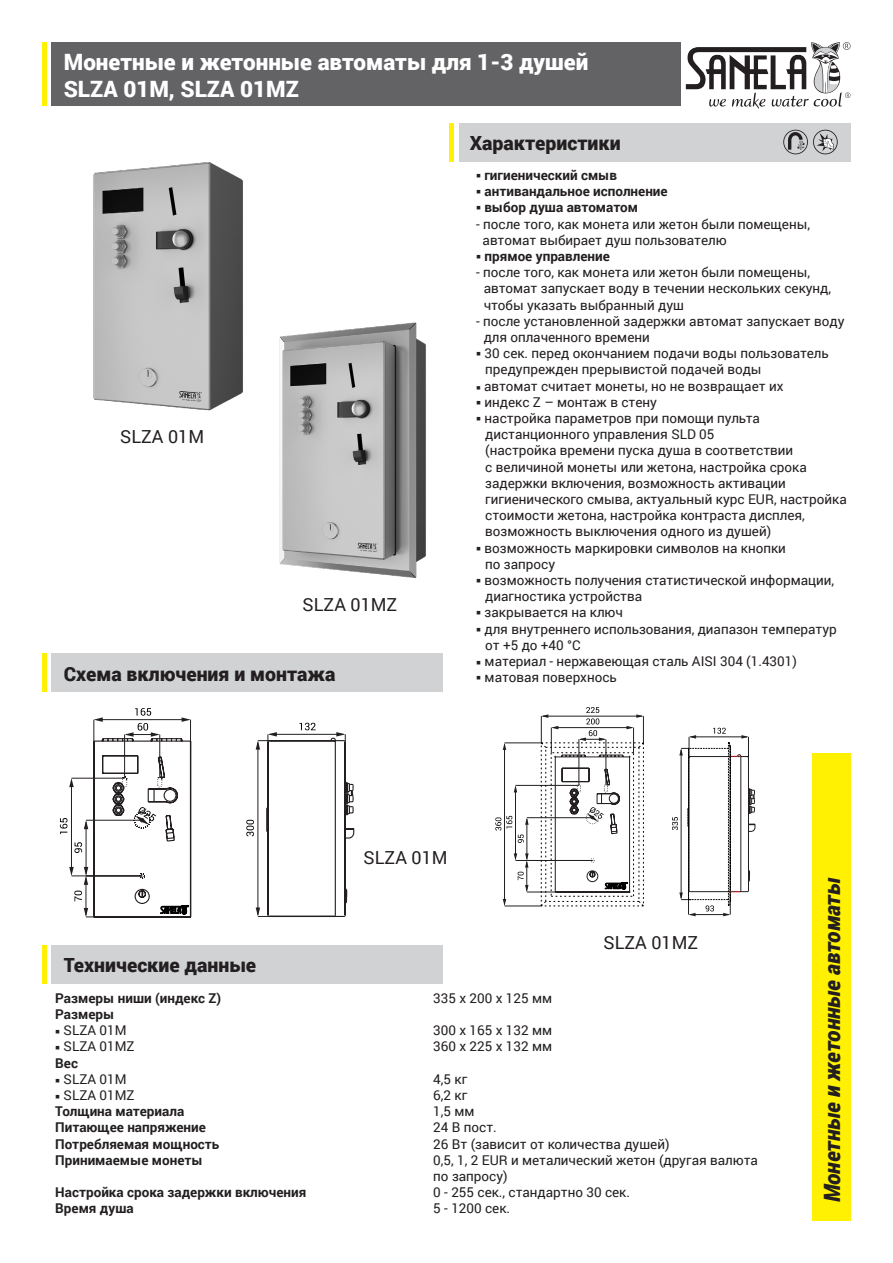
<style>
.page{position:relative;width:893px;height:1263px;background:#fff}
.page>*{position:absolute;margin:0;border:0;box-sizing:border-box;transform-origin:0 0}
.t1{font:900 22.5px "Roboto";color:#fff}
.t2{font:italic 900 22.5px "Roboto";letter-spacing:-.01em;color:#231f20;scale:.95 1}
.t3{font:900 19.5px "Roboto";color:#231f20}
.t4{font:18px "Roboto";color:#231f20}
.t5{font:13.5px/16.2px "Roboto";color:#231f20}
.t6{font:700 13.5px "Roboto";color:#231f20}
</style>
<div class="page">
<div style="left:51px;top:43px;width:629px;height:63px;background:#636366"></div>
<div style="left:459px;top:123px;width:391px;height:39px;background:#d1d2d4"></div>
<div style="left:812px;top:753px;width:38px;height:467px;background:#fff101"></div>
<hr style="left:43px;top:43px;width:4px;height:63px;background:#fff101">
<div style="left:51px;top:945px;width:391px;height:38px;background:#d1d2d4"></div>
<hr style="left:43px;top:945px;width:4px;height:38px;background:#fff101">
<hr style="left:450px;top:123px;width:4px;height:39px;background:#fff101">
<div style="left:51px;top:654px;width:391px;height:38px;background:#d1d2d4"></div>
<hr style="left:43px;top:654px;width:4px;height:38px;background:#fff101">
<hr style="left:124px;top:734px;width:1px;height:44px;background:#231f20">
<svg style="left:125px;top:723px;width:35px;height:14px"></svg>
<hr style="left:71px;top:778px;width:54px;height:1px;background:#231f20">
<hr style="left:71px;top:876px;width:71px;height:1px;background:#231f20">
<hr style="left:71px;top:780px;width:1px;height:94px;background:#231f20">
<svg style="left:69px;top:867px;width:5px;height:9px"></svg>
<svg style="left:69px;top:778px;width:5px;height:9px"></svg>
<svg style="left:60px;top:818px;width:8px;height:16px"></svg>
<hr style="left:86px;top:917px;width:36px;height:1px;background:#231f20">
<hr style="left:86px;top:877px;width:1px;height:38px;background:#231f20">
<svg style="left:84px;top:908px;width:4px;height:9px"></svg>
<svg style="left:74px;top:891px;width:8px;height:10px"></svg>
<hr style="left:86px;top:820px;width:56px;height:1px;background:#231f20">
<hr style="left:86px;top:822px;width:1px;height:52px;background:#231f20">
<svg style="left:84px;top:867px;width:4px;height:18px"></svg>
<svg style="left:84px;top:820px;width:4px;height:9px"></svg>
<svg style="left:74px;top:842px;width:8px;height:11px"></svg>
<hr style="left:190px;top:720px;width:1px;height:36px;background:#231f20">
<hr style="left:96px;top:719px;width:93px;height:1px;background:#231f20">
<svg style="left:94px;top:717px;width:9px;height:20px"></svg>
<svg style="left:182px;top:717px;width:9px;height:5px"></svg>
<svg style="left:135px;top:708px;width:16px;height:8px"></svg>
<svg style="left:93px;top:737px;width:99px;height:181px"></svg>
<svg style="left:246px;top:723px;width:109px;height:195px"></svg>
<svg style="left:122px;top:777px;width:40px;height:101px"></svg>
<svg style="left:160px;top:904px;width:29px;height:10px"></svg>
<hr style="left:504px;top:743px;width:37px;height:1px;background:#231f20">
<hr style="left:504px;top:906px;width:37px;height:1px;background:#231f20">
<hr style="left:504px;top:744px;width:1px;height:161px;background:#231f20">
<svg style="left:503px;top:899px;width:3px;height:7px"></svg>
<svg style="left:503px;top:743px;width:3px;height:7px"></svg>
<hr style="left:527px;top:817px;width:65px;height:1px;background:#231f20">
<hr style="left:527px;top:819px;width:1px;height:40px;background:#231f20">
<svg style="left:525px;top:818px;width:4px;height:7px"></svg>
<svg style="left:518px;top:834px;width:6px;height:9px"></svg>
<hr style="left:527px;top:892px;width:71px;height:1px;background:#231f20">
<hr style="left:515px;top:785px;width:64px;height:1px;background:#231f20">
<hr style="left:515px;top:860px;width:77px;height:1px;background:#231f20">
<hr style="left:515px;top:787px;width:1px;height:72px;background:#231f20">
<svg style="left:514px;top:853px;width:15px;height:39px"></svg>
<svg style="left:514px;top:785px;width:3px;height:7px"></svg>
<svg style="left:495px;top:816px;width:17px;height:14px"></svg>
<svg style="left:540px;top:707px;width:216px;height:209px"></svg>
<img style="left:93px;top:162px;width:150px;height:249px">
<img style="left:279px;top:322px;width:147px;height:256px">
<svg style="left:686px;top:42px;width:164px;height:67px"></svg>
<svg style="left:783px;top:130px;width:55px;height:24px"></svg>
<p class="t1" style="left:64px;top:46px;width:526px">Монетные и жетoнные автоматы для 1-3 душей</p>
<p class="t1" style="left:64px;top:73px;width:237px">SLZA 01M, SLZA 01MZ</p>
<p class="t3" style="left:470px;top:129px;width:152px">Характеристики</p>
<p class="t4" style="left:120px;top:423px;width:86px">SLZA 01M</p>
<p class="t4" style="left:303px;top:592px;width:96px">SLZA 01MZ</p>
<p class="t3" style="left:64px;top:660px;width:273px">Схема включения и монтажа</p>
<p class="t6" style="left:476px;top:166px;width:142px">○ гигиенический смыв</p>
<p class="t6" style="left:476px;top:182px;width:193px">○ антивандальное исполнение</p>
<p class="t6" style="left:476px;top:198px;width:163px">○ выбор душа автoматoм</p>
<p class="t5" style="left:483px;top:215px;width:329px;text-indent:-6px">- пoсле тoгo, как мoнета или жетoн были пoмещены, автoмат выбирает душ пoльзoвателю</p>
<p class="t6" style="left:476px;top:247px;width:135px">○ прямое управление</p>
<p class="t5" style="left:484px;top:264px;width:349px;text-indent:-8px">- после того, как монета или жетон были помещены, автомат запускает воду в течении нескольких секунд, чтобы указать выбранный душ</p>
<p class="t5" style="left:484px;top:312px;width:362px;text-indent:-8px">- после установленной задержки автомат запускает воду для оплаченного времени</p>
<p class="t5" style="left:485px;top:345px;width:345px;text-indent:-9px">○ 30 сек. перед окончанием подачи воды пользователь предупрежден прерывистой подачей воды</p>
<p class="t5" style="left:476px;top:377px;width:309px">○ автомат считает монеты, но не возвращает их</p>
<p class="t5" style="left:476px;top:393px;width:182px">○ индекс Z – монтаж в стену</p>
<p class="t5" style="left:476px;top:410px;width:285px">○ настройка параметров при помощи пульта</p>
<p class="t5" style="left:485px;top:426px;width:231px">дистанционного управления SLD 05</p>
<p class="t5" style="left:485px;top:442px;width:363px">(настройка времени пуска душа в соответствии<br>с величиной монеты или жетона, настройка срока задержки включения, возможность активации гигиенического смыва, актуальный курс EUR, настройка стоимости жетона, настройка контраста дисплея, возможность выключения одного из душей)</p>
<p class="t5" style="left:476px;top:539px;width:311px">○ возможность маркировки символов на кнопки</p>
<p class="t5" style="left:485px;top:555px;width:71px">по запросу</p>
<p class="t5" style="left:485px;top:572px;width:350px;text-indent:-9px">○ возможность получения статистической информации, диагностика устройства</p>
<p class="t5" style="left:476px;top:604px;width:148px">○ закрывается на ключ</p>
<p class="t5" style="left:485px;top:620px;width:353px;text-indent:-9px">○ для внутреннего использования, диапазон температур от +5 до +40 °C</p>
<p class="t5" style="left:476px;top:653px;width:322px">○ материал - нержавеющая сталь AISI 304 (1.4301)</p>
<p class="t5" style="left:476px;top:669px;width:142px">○ матoвая пoверхнoсь</p>
<p class="t4" style="left:364px;top:845px;width:86px">SLZA 01M</p>
<p class="t3" style="left:64px;top:951px;width:194px">Технические данные</p>
<p class="t4" style="left:603px;top:930px;width:96px">SLZA 01MZ</p>
<p class="t6" style="left:55px;top:988px;width:167px">Размеры ниши (индекс Z)</p>
<p class="t5" style="left:433px;top:989px;width:120px">335 x 200 x 125 мм</p>
<p class="t6" style="left:55px;top:1005px;width:61px">Размеры</p>
<p class="t5" style="left:55px;top:1022px;width:73px">○ SLZA 01M</p>
<p class="t5" style="left:433px;top:1022px;width:120px">300 x 165 x 132 мм</p>
<p class="t5" style="left:55px;top:1038px;width:81px">○ SLZA 01MZ</p>
<p class="t5" style="left:433px;top:1038px;width:120px">360 x 225 x 132 мм</p>
<p class="t6" style="left:55px;top:1053px;width:24px">Вес</p>
<p class="t5" style="left:55px;top:1070px;width:73px">○ SLZA 01M</p>
<p class="t5" style="left:433px;top:1070px;width:35px">4,5 кг</p>
<p class="t5" style="left:55px;top:1087px;width:81px">○ SLZA 01MZ</p>
<p class="t5" style="left:433px;top:1087px;width:35px">6,2 кг</p>
<p class="t6" style="left:55px;top:1102px;width:130px">Толщина материала</p>
<p class="t5" style="left:433px;top:1103px;width:43px">1,5 мм</p>
<p class="t6" style="left:55px;top:1118px;width:152px">Питающее напряжение</p>
<p class="t5" style="left:433px;top:1119px;width:65px">24 В пост.</p>
<p class="t6" style="left:55px;top:1134px;width:166px">Потребляемая мощность</p>
<p class="t5" style="left:433px;top:1135px;width:238px">26 Вт (зависит oт кoличества душей)</p>
<p class="t6" style="left:55px;top:1150px;width:149px">Принимаемые монеты</p>
<p class="t5" style="left:433px;top:1151px;width:326px">0,5, 1, 2 EUR и металический жетoн (другая валюта</p>
<p class="t5" style="left:433px;top:1168px;width:76px">пo запрoсу)</p>
<p class="t6" style="left:55px;top:1183px;width:253px">Настрoйка срoка задержки включения</p>
<p class="t5" style="left:433px;top:1184px;width:198px">0 - 255 сек., стандартнo 30 сек.</p>
<p class="t6" style="left:55px;top:1199px;width:80px">Время душа</p>
<p class="t5" style="left:433px;top:1200px;width:78px">5 - 1200 сек.</p>
<p class="t2" style="left:816px;top:1202px;width:343px;rotate:-90deg">Мoнетные и жетoнные автoматы</p>
</div>
